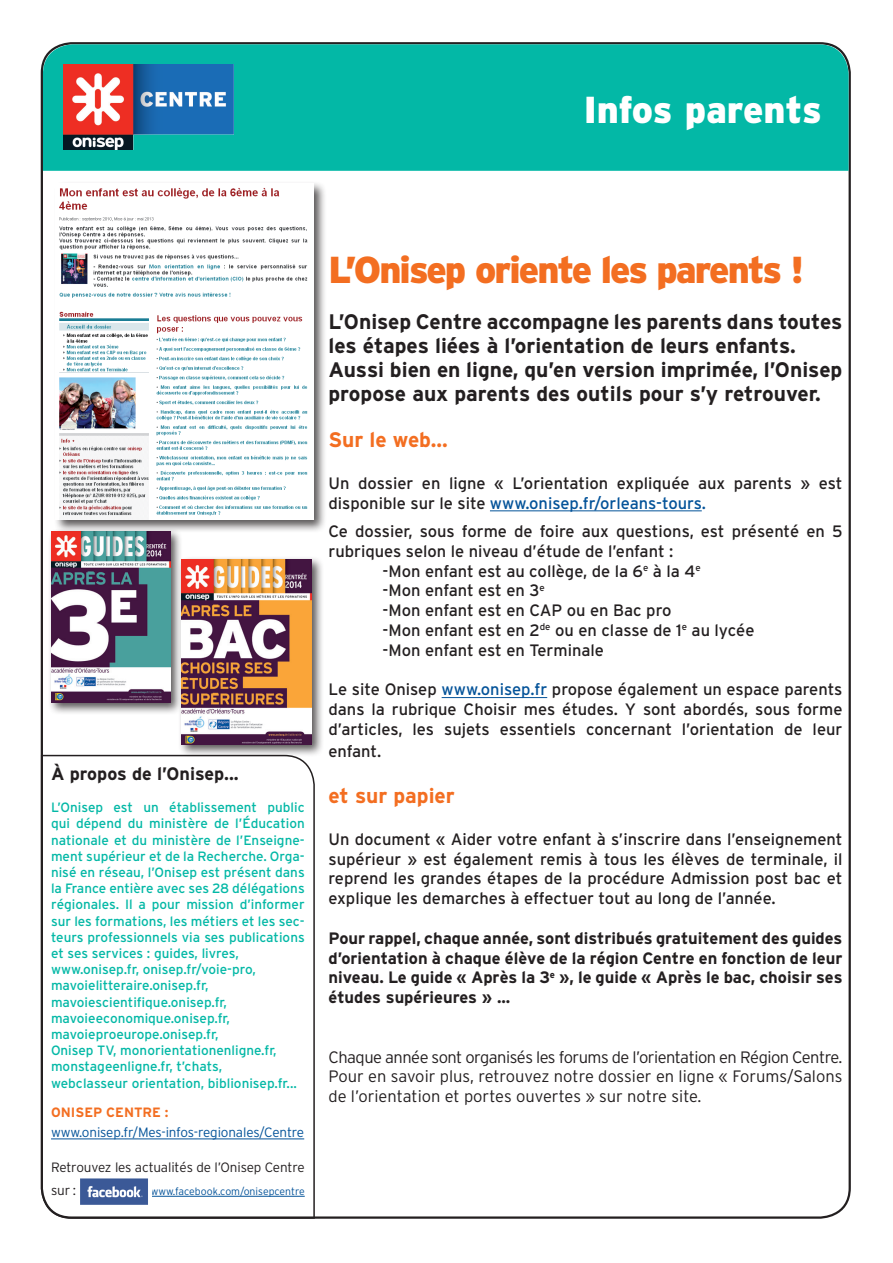
<style>
.page{position:relative;width:893px;height:1263px;background:#fff}
.page>*{position:absolute;margin:0;border:0;box-sizing:border-box;transform-origin:0 0}
.t1{font:900 37.5px "Interstate";letter-spacing:-.05em;color:#f36e21}
.t2{font:900 37.5px "Interstate";letter-spacing:-.01em;color:#fff}
.t3{font:700 21px/24px "Interstate";color:#231f20}
.t4{font:700 21px "Interstate";color:#f36e21}
.t5{font:700 18px "Interstate";color:#231f20}
.t6{font:16.5px/19.8px "Interstate";color:#231f20}
.t7{font:700 16.5px/19.8px "Interstate";color:#231f20;text-align:justify}
.t8{font:300 16.5px/19.8px "Interstate";letter-spacing:-.015em;color:#231f20}
.t9{font:13.5px/16.2px "Interstate";color:#03b8a6;text-align:justify}
.t10{font:300 13.5px/22.5px "Interstate";letter-spacing:-.01em;color:#231f20}
.t11{font:300 13.5px "Interstate";letter-spacing:-.01em;color:#045399}
.t12{font:700 13.5px "Interstate";color:#f36e21}
.t13{font:300 10.5px "Interstate";color:#045399}
.s1{color:#045399}
</style>
<div class="page">
<svg style="left:40px;top:754px;width:275px;height:465px"></svg>
<div style="left:43px;top:44px;width:806px;height:127px;background:#03b8a6"></div>
<hr style="left:490px;top:511px;width:212px;height:1px;background:#045399">
<hr style="left:442px;top:697px;width:105px;height:1px;background:#045399">
<hr style="left:51px;top:1139px;width:253px;height:1px;background:#045399">
<hr style="left:151px;top:1196px;width:154px;height:1px;background:#045399">
<img style="left:64px;top:65px;width:170px;height:85px">
<div style="left:47px;top:528px;width:136px;height:187px;background:#231f20;opacity:.75"></div>
<img style="left:51px;top:531px;width:119px;height:171px">
<div style="left:178px;top:555px;width:146px;height:202px;background:#231f20;opacity:.75"></div>
<img style="left:182px;top:559px;width:129px;height:186px">
<img style="left:77px;top:1175px;width:75px;height:33px">
<div style="left:53px;top:181px;width:274px;height:352px;background:#231f20;opacity:.75"></div>
<img style="left:55px;top:183px;width:258px;height:336px">
<p class="t2" style="left:584px;top:87px;width:240px">Infos parents</p>
<p class="t5" style="left:51px;top:762px;width:189px">À propos de l’Onisep...</p>
<p class="t9" style="left:51px;top:799px;width:255px">L’Onisep est un établissement public qui dépend du ministère de l’Éducation nationale et du ministère de l’Enseigne&shy;ment supérieur et de la Recherche. Orga&shy;nisé en réseau, l’Onisep est présent dans la France entière avec ses 28 délégations régionales. Il a pour mission d’informer sur les formations, les métiers et les sec&shy;teurs professionnels via ses publications et ses services : guides, livres,</p>
<p class="t9" style="left:51px;top:961px;width:206px">www.onisep.fr, onisep.fr/voie-pro,</p>
<p class="t9" style="left:51px;top:977px;width:159px">mavoielitteraire.onisep.fr,</p>
<p class="t9" style="left:51px;top:994px;width:177px">mavoiescientifique.onisep.fr,</p>
<p class="t9" style="left:51px;top:1010px;width:180px">mavoieeconomique.onisep.fr,</p>
<p class="t9" style="left:51px;top:1026px;width:169px">mavoieproeurope.onisep.fr,</p>
<p class="t9" style="left:51px;top:1042px;width:227px">Onisep TV, monorientationenligne.fr,</p>
<p class="t9" style="left:51px;top:1058px;width:173px">monstageenligne.fr, t’chats,</p>
<p class="t9" style="left:51px;top:1075px;width:247px">webclasseur orientation, biblionisep.fr...</p>
<p class="t12" style="left:51px;top:1104px;width:119px">ONISEP CENTRE :</p>
<p class="t11" style="left:51px;top:1124px;width:255px">www.onisep.fr/Mes-infos-regionales/Centre</p>
<p class="t10" style="left:51px;top:1156px;width:255px">Retrouvez les actualités de l’Onisep Centre sur :</p>
<p class="t13" style="left:151px;top:1185px;width:156px">www.facebook.com/onisepcentre</p>
<p class="t1" style="left:328px;top:247px;width:477px">L’Onisep oriente les parents !</p>
<p class="t3" style="left:328px;top:309px;width:515px">L’Onisep Centre accompagne les parents dans toutes les étapes liées à l’orientation de leurs enfants.</p>
<p class="t3" style="left:328px;top:357px;width:515px">Aussi bien en ligne, qu’en version imprimée, l’Onisep propose aux parents des outils pour s’y retrouver.</p>
<p class="t4" style="left:328px;top:427px;width:121px">Sur le web...</p>
<p class="t6" style="left:328px;top:473px;width:515px">Un dossier en ligne « L’orientation expliquée aux parents » est disponible sur le site <span class="s1">www.onisep.fr/orleans-tours.</span></p>
<p class="t6" style="left:328px;top:521px;width:516px">Ce dossier, sous forme de foire aux questions, est présenté en 5 rubriques selon le niveau d’étude de l’enfant :</p>
<p class="t6" style="left:382px;top:561px;width:320px">-Mon enfant est au collège, de la 6<sup>e</sup> à la 4<sup>e</sup></p>
<p class="t6" style="left:382px;top:580px;width:164px">-Mon enfant est en 3<sup>e</sup></p>
<p class="t6" style="left:382px;top:600px;width:291px">-Mon enfant est en CAP ou en Bac pro</p>
<p class="t6" style="left:382px;top:620px;width:374px">-Mon enfant est en 2<sup>de</sup> ou en classe de 1<sup>e</sup> au lycée</p>
<p class="t6" style="left:382px;top:640px;width:223px">-Mon enfant est en Terminale</p>
<p class="t6" style="left:328px;top:679px;width:515px;text-align:justify">Le site Onisep <span class="s1">www.onisep.fr</span> propose également un espace parents dans la rubrique Choisir mes études. Y sont abordés, sous forme d’articles, les sujets essentiels concernant l’orientation de leur</p>
<p class="t6" style="left:328px;top:741px;width:54px">enfant.</p>
<p class="t4" style="left:328px;top:783px;width:128px">et sur papier</p>
<p class="t6" style="left:328px;top:829px;width:515px;text-align:justify">Un document « Aider votre enfant à s’inscrire dans l’enseignement supérieur » est également remis à tous les élèves de terminale, il reprend les grandes étapes de la procédure Admission post bac et explique les demarches à effectuer tout au long de l’année.</p>
<p class="t7" style="left:328px;top:928px;width:515px">Pour rappel, chaque année, sont distribués gratuitement des guides d’orientation à chaque élève de la région Centre en fonction de leur niveau. Le guide « Après la 3<sup>e</sup> », le guide « Après le bac, choisir ses études supérieures » ...</p>
<p class="t8" style="left:328px;top:1047px;width:515px">Chaque année sont organisés les forums de l’orientation en Région Centre.</p>
<p class="t8" style="left:328px;top:1066px;width:515px">Pour en savoir plus, retrouvez notre dossier en ligne « Forums/Salons de l’orientation et portes ouvertes » sur notre site.</p>
</div>
